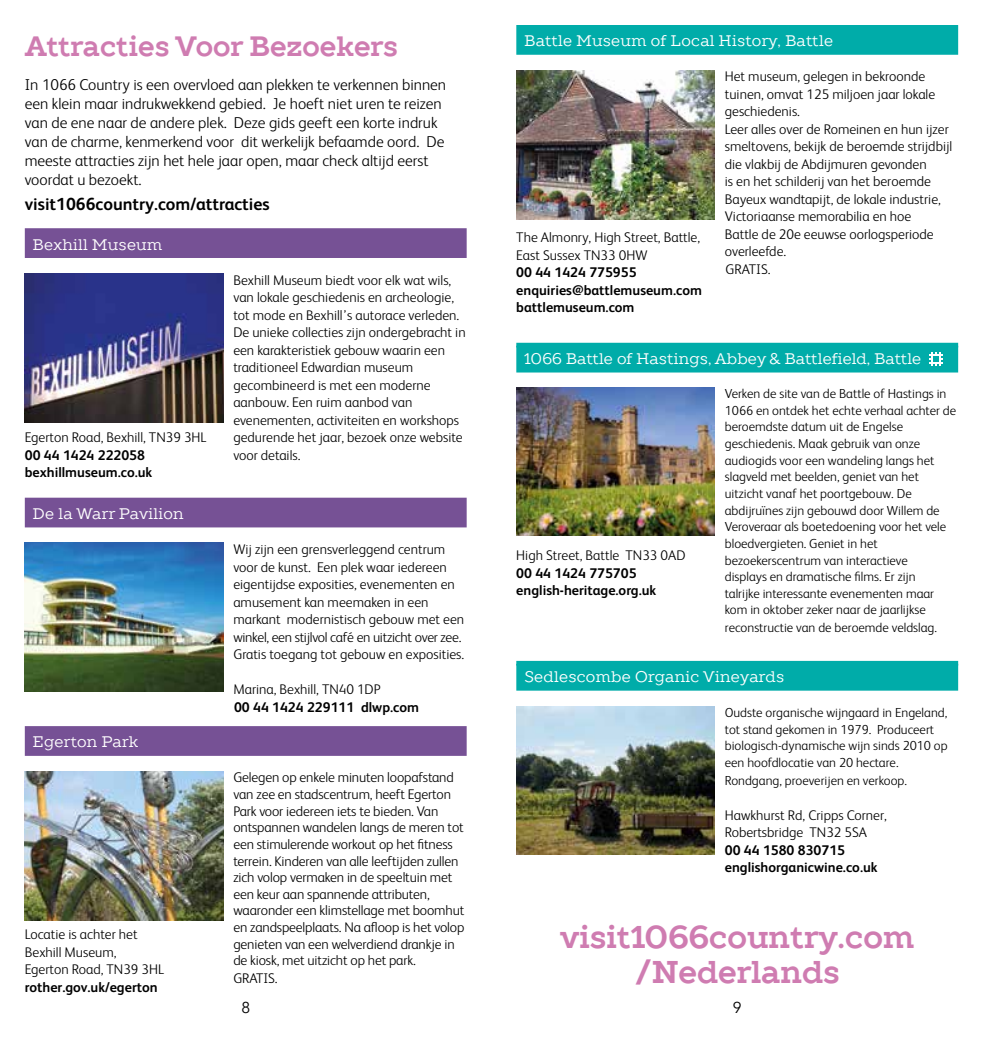
<style>
.page{position:relative;width:983px;height:1042px;background:#fff}
.page>*{position:absolute;margin:0;border:0;box-sizing:border-box;transform-origin:0 0}
.t1{font:700 31.5px/35px "TT Slabs";color:#cf7cb1;text-align:center}
.t2{font:700 28px "TT Slabs";color:#cf7cb1}
.t3{font:700 17.5px "FS Albert";color:#000}
.t4{font:300 15.75px/18.9px "FS Albert";color:#000}
.t5{font:15.75px "Avenir";color:#000}
.t6{font:15.4px "TT Slabs";letter-spacing:.02em;color:#fff}
.t7{font:300 14px/17.5px "FS Albert";color:#000}
.t8{font:700 14px/17.5px "FS Albert";color:#000}
.t9{font:300 13.12px/16.6px "FS Albert";color:#000}
</style>
<div class="page">
<div style="left:25px;top:228px;width:441px;height:30px;background:#765195"></div>
<img style="left:25px;top:273px;width:198px;height:149px">
<div style="left:516px;top:25px;width:441px;height:30px;background:#00aca9"></div>
<img style="left:516px;top:70px;width:198px;height:149px">
<div style="left:25px;top:498px;width:441px;height:29px;background:#765195"></div>
<div style="left:25px;top:726px;width:441px;height:30px;background:#765195"></div>
<img style="left:25px;top:543px;width:198px;height:149px">
<img style="left:25px;top:771px;width:198px;height:149px">
<div style="left:516px;top:343px;width:441px;height:29px;background:#00aca9"></div>
<svg style="left:929px;top:352px;width:13px;height:13px"></svg>
<img style="left:516px;top:387px;width:198px;height:149px">
<div style="left:516px;top:661px;width:441px;height:29px;background:#00aca9"></div>
<img style="left:516px;top:706px;width:198px;height:149px">
<h2 class="t2" style="left:25px;top:27px;width:374px">Attracties Voor Bezoekers</h2>
<p class="t4" style="left:25px;top:75px;width:423px">In 1066 Country is een overvloed aan plekken te verkennen binnen een klein maar indrukwekkend gebied. Je hoeft niet uren te reizen van de ene naar de andere plek. Deze gids geeft een korte indruk van de charme, kenmerkend voor dit werkelijk befaamde oord. De meeste attracties zijn het hele jaar open, maar check altijd eerst voordat u bezoekt.</p>
<p class="t3" style="left:25px;top:192px;width:246px">visit1066country.com/attracties</p>
<p class="t6" style="left:33px;top:234px;width:131px">Bexhill Museum</p>
<p class="t7" style="left:25px;top:428px;width:183px">Egerton Road, Bexhill, TN39 3HL</p>
<p class="t8" style="left:25px;top:445px;width:129px">00 44 1424 222058 bexhillmuseum.co.uk</p>
<p class="t6" style="left:33px;top:503px;width:152px">De la Warr Pavilion</p>
<p class="t6" style="left:33px;top:732px;width:107px">Egerton Park</p>
<p class="t7" style="left:25px;top:925px;width:141px">Locatie is achter het<br>Bexhill Museum,<br>Egerton Road, TN39 3HL</p>
<p class="t8" style="left:25px;top:977px;width:134px">rother.gov.uk/egerton</p>
<p class="t7" style="left:233px;top:270px;width:234px">Bexhill Museum biedt voor elk wat wils, van lokale geschiedenis en archeologie, tot mode en Bexhill’s autorace verleden.<br>De unieke collecties zijn ondergebracht in een karakteristiek gebouw waarin een traditioneel Edwardian museum gecombineerd is met een moderne aanbouw. Een ruim aanbod van evenementen, activiteiten en workshops gedurende het jaar, bezoek onze website voor details.</p>
<p class="t7" style="left:233px;top:540px;width:232px">Wij zijn een grensverleggend centrum voor de kunst. Een plek waar iedereen eigentijdse exposities, evenementen en amusement kan meemaken in een markant modernistisch gebouw met een winkel, een stijlvol café en uitzicht over zee.<br>Gratis toegang tot gebouw en exposities.</p>
<p class="t7" style="left:233px;top:680px;width:149px">Marina, Bexhill, TN40 1DP</p>
<p class="t8" style="left:234px;top:697px;width:186px">00 44 1424 229111 dlwp.com</p>
<p class="t7" style="left:233px;top:768px;width:232px;line-height:16.6px">Gelegen op enkele minuten loopafstand van zee en stadscentrum, heeft Egerton Park voor iedereen iets te bieden. Van ontspannen wandelen langs de meren tot een stimulerende workout op het fitness terrein. Kinderen van alle leeftijden zullen zich volop vermaken in de speeltuin met een keur aan spannende attributen, waaronder een klimstellage met boomhut en zandspeelplaats. Na afloop is het volop genieten van een welverdiend drankje in de kiosk, met uitzicht op het park.<br>GRATIS.</p>
<p class="t6" style="left:524px;top:31px;width:310px">Battle Museum of Local History, Battle</p>
<p class="t7" style="left:724px;top:67px;width:229px">Het museum, gelegen in bekroonde tuinen, omvat 125 miljoen jaar lokale geschiedenis.<br>Leer alles over de Romeinen en hun ijzer smeltovens, bekijk de beroemde strijdbijl die vlakbij de Abdijmuren gevonden<br>is en het schilderij van het beroemde<br>Bayeux wandtapijt, de lokale industrie,<br>Victoriaanse memorabilia en hoe<br>Battle de 20e eeuwse oorlogsperiode overleefde.<br>GRATIS.</p>
<p class="t7" style="left:516px;top:228px;width:185px">The Almonry, High Street, Battle,<br>East Sussex TN33 0HW</p>
<p class="t8" style="left:516px;top:263px;width:187px">00 44 1424 775955 enquiries@battlemuseum.com battlemuseum.com</p>
<p class="t6" style="left:524px;top:348px;width:398px">1066 Battle of Hastings, Abbey &amp; Battlefield, Battle</p>
<p class="t9" style="left:724px;top:385px;width:233px">Verken de site van de Battle of Hastings in 1066 en ontdek het echte verhaal achter de beroemdste datum uit de Engelse geschiedenis. Maak gebruik van onze audiogids voor een wandeling langs het slagveld met beelden, geniet van het uitzicht vanaf het poortgebouw. De abdijruïnes zijn gebouwd door Willem de Veroveraar als boetedoening voor het vele bloedvergieten. Geniet in het bezoekerscentrum van interactieve<br>displays en dramatische films. Er zijn<br>talrijke interessante evenementen maar kom in oktober zeker naar de jaarlijkse reconstructie van de beroemde veldslag.</p>
<p class="t7" style="left:516px;top:546px;width:171px">High Street, Battle TN33 0AD</p>
<p class="t8" style="left:516px;top:563px;width:141px">00 44 1424 775705 english-heritage.org.uk</p>
<p class="t6" style="left:524px;top:666px;width:261px">Sedlescombe Organic Vineyards</p>
<p class="t9" style="left:724px;top:704px;width:224px">Oudste organische wijngaard in Engeland, tot stand gekomen in 1979. Produceert biologisch-dynamische wijn sinds 2010 op een hoofdlocatie van 20 hectare.<br>Rondgang, proeverijen en verkoop.</p>
<p class="t7" style="left:724px;top:805px;width:163px">Hawkhurst Rd, Cripps Corner,<br>Robertsbridge TN32 5SA</p>
<p class="t8" style="left:724px;top:840px;width:154px">00 44 1580 830715 englishorganicwine.co.uk</p>
<h1 class="t1" style="left:560px;top:919px;width:355px">visit1066country.com /Nederlands</h1>
<p class="t5" style="left:241px;top:998px;width:10px">8</p>
<p class="t5" style="left:732px;top:998px;width:10px">9</p>
</div>
